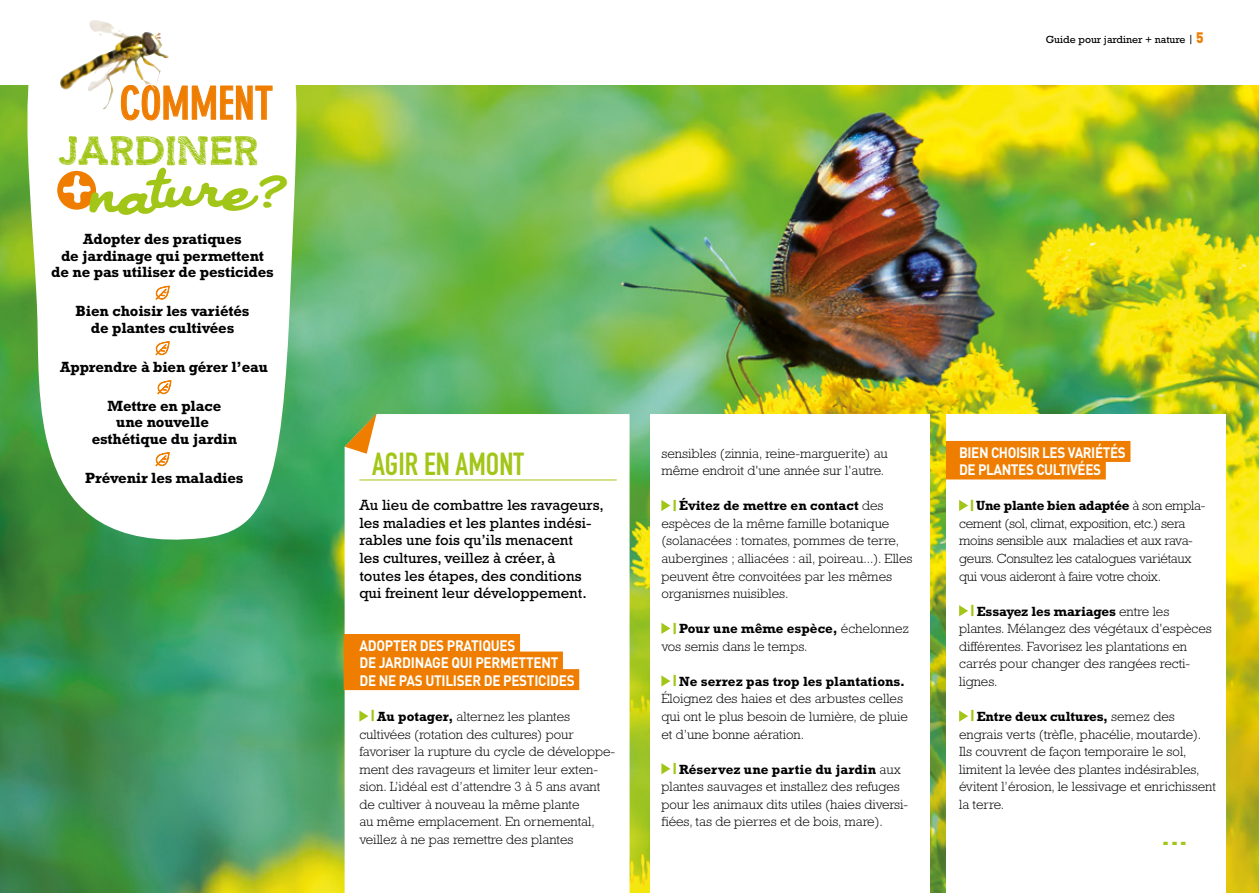
<style>
.page{position:relative;width:1259px;height:893px;background:#fff}
.page>*{position:absolute;margin:0;border:0;box-sizing:border-box;transform-origin:0 0}
.t1{font:italic 75.15px "Japan";color:#a2c617}
.t2{font:49.65px "Japan";color:#a2c617}
.t3{font:700 condensed 45px "DIN Neuzeit Grotesk Std";color:#ef7d00}
.t4{font:39.9px "Slab Thing";color:#a2c617}
.t5{font:31.5px "DIN Engschrift Std";color:#a2c617}
.t6{font:800 18px "Rockwell Std";color:#a2c617}
.t7{font:700 15px/16.5px "Rockwell Std";letter-spacing:-.01em;color:#000;text-align:center}
.t8{font:15px/17.5px "Rockwell Std";color:#000}
.t9{font:700 15px/17.5px "DIN";letter-spacing:-.02em;color:#fff;scale:.9 1}
.t10{font:300 13.5px/17.5px "Rockwell Std";color:#000}
.t11{font:300 13.5px/17.5px "Rockwell Std";letter-spacing:-.02em;color:#000}
.t12{font:10.5px "Rockwell Std";color:#000}
.s1{font-family:"DIN";font-weight:900;font-size:15px;color:#ef7d00}
.s2{font-weight:800;color:#a2c617}
.s3{font-weight:700}
</style>
<div class="page">
<img style="left:0;top:85px;width:1259px;height:808px">
<div style="left:650px;top:414px;width:279px;height:479px;background:#fff"></div>
<div style="left:946px;top:414px;width:280px;height:479px;background:#fff"></div>
<svg style="left:345px;top:414px;width:284px;height:479px"></svg>
<svg style="left:345px;top:414px;width:31px;height:40px"></svg>
<svg style="left:0;top:55px;width:317px;height:501px"></svg>
<svg style="left:661px;top:500px;width:9px;height:11px"></svg>
<svg style="left:661px;top:623px;width:9px;height:11px"></svg>
<svg style="left:661px;top:675px;width:9px;height:12px"></svg>
<svg style="left:661px;top:763px;width:9px;height:11px"></svg>
<div style="left:946px;top:441px;width:184px;height:21px;background:#ef7d00"></div>
<div style="left:946px;top:458px;width:159px;height:21px;background:#ef7d00"></div>
<svg style="left:959px;top:500px;width:9px;height:11px"></svg>
<svg style="left:959px;top:605px;width:9px;height:11px"></svg>
<svg style="left:959px;top:710px;width:9px;height:12px"></svg>
<hr style="left:359px;top:480px;width:258px;height:1px;background:#a2c617">
<div style="left:344px;top:634px;width:176px;height:21px;background:#ef7d00"></div>
<div style="left:344px;top:652px;width:219px;height:21px;background:#ef7d00"></div>
<div style="left:344px;top:669px;width:235px;height:21px;background:#ef7d00"></div>
<svg style="left:359px;top:710px;width:9px;height:12px"></svg>
<svg style="left:155px;top:285px;width:15px;height:16px"></svg>
<svg style="left:155px;top:341px;width:15px;height:16px"></svg>
<svg style="left:157px;top:380px;width:15px;height:16px"></svg>
<svg style="left:155px;top:452px;width:15px;height:16px"></svg>
<svg style="left:121px;top:85px;width:152px;height:36px"></svg>
<svg style="left:57px;top:171px;width:39px;height:39px"></svg>
<img style="left:59px;top:20px;width:107px;height:89px">
<h3 class="t3" style="left:120px;top:77px;width:155px">COMMENT</h3>
<h3 class="t4" style="left:59px;top:134px;width:201px">JARDINER</h3>
<h1 class="t1" style="left:84px;top:155px;width:165px;rotate:-3deg">nature</h1>
<h2 class="t2" style="left:259px;top:168px;width:29px">?</h2>
<p class="t7" style="left:51px;top:231px;width:224px">Adopter des pratiques<br>de jardinage qui permettent de ne pas utiliser de pesticides</p>
<p class="t7" style="left:76px;top:303px;width:175px">Bien choisir les variétés de plantes cultivées</p>
<p class="t7" style="left:60px;top:358px;width:209px">Apprendre à bien gérer l’eau</p>
<p class="t7" style="left:92px;top:397px;width:147px">Mettre en place<br>une nouvelle esthétique du jardin</p>
<p class="t7" style="left:85px;top:469px;width:160px">Prévenir les maladies</p>
<p class="t12" style="left:1045px;top:34px;width:159px">Guide pour jardiner + nature | <span class="s1">5</span></p>
<h3 class="t5" style="left:372px;top:446px;width:153px">AGIR EN AMONT</h3>
<p class="t8" style="left:359px;top:496px;width:246px">Au lieu de combattre les ravageurs, les maladies et les plantes indési&shy;rables une fois qu’ils menacent<br>les cultures, veillez à créer, à<br>toutes les étapes, des conditions qui freinent leur développement.</p>
<p class="t9" style="left:359px;top:636px;width:241px">ADOPTER DES PRATIQUES<br>DE JARDINAGE QUI PERMETTENT<br>DE NE PAS UTILISER DE PESTICIDES</p>
<p class="t10" style="left:359px;top:708px;width:257px;text-indent:9px"><span class="s2">|</span><span class="s3">Au potager,</span> alternez les plantes cultivées (rotation des cultures) pour favoriser la rupture du cycle de développe&shy;ment des ravageurs et limiter leur exten&shy;sion. L’idéal est d’attendre 3 à 5 ans avant de cultiver à nouveau la même plante<br>au même emplacement. En ornemental, veillez à ne pas remettre des plantes</p>
<p class="t10" style="left:661px;top:444px;width:228px">sensibles (zinnia, reine-marguerite) au même endroit d'une année sur l'autre.</p>
<p class="t10" style="left:661px;top:497px;width:253px;text-indent:9px"><span class="s2">|</span><span class="s3">Évitez de mettre en contact</span> des espèces de la même famille botanique (solanacées : tomates, pommes de terre, aubergines ; alliacées : ail, poireau...). Elles peuvent être convoitées par les mêmes organismes nuisibles.</p>
<p class="t10" style="left:661px;top:620px;width:249px;text-indent:9px"><span class="s2">|</span><span class="s3">Pour une même espèce,</span> échelonnez vos semis dans le temps.</p>
<p class="t10" style="left:661px;top:672px;width:248px;text-indent:9px"><span class="s2">|</span><span class="s3">Ne serrez pas trop les plantations.<br></span>Éloignez des haies et des arbustes celles qui ont le plus besoin de lumière, de pluie et d’une bonne aération.</p>
<p class="t10" style="left:661px;top:760px;width:248px;text-indent:9px"><span class="s2">|</span><span class="s3">Réservez une partie du jardin</span> aux plantes sauvages et installez des refuges pour les animaux dits utiles (haies diversi&shy;fiées, tas de pierres et de bois, mare).</p>
<p class="t9" style="left:959px;top:443px;width:187px">BIEN CHOISIR LES VARIÉTÉS<br>DE PLANTES CULTIVÉES</p>
<p class="t11" style="left:959px;top:497px;width:248px;text-indent:9px"><span class="s2">|</span><span class="s3">Une plante bien adaptée</span> à son empla&shy;cement (sol, climat, exposition, etc.) sera moins sensible aux maladies et aux rava&shy;geurs. Consultez les catalogues variétaux qui vous aideront à faire votre choix.</p>
<p class="t10" style="left:959px;top:602px;width:254px;text-indent:9px"><span class="s2">|</span><span class="s3">Essayez les mariages</span> entre les plantes. Mélangez des végétaux d'espèces différentes. Favorisez les plantations en carrés pour changer des rangées recti&shy;lignes.</p>
<p class="t10" style="left:959px;top:708px;width:258px;text-indent:9px"><span class="s2">|</span><span class="s3">Entre deux cultures,</span> semez des engrais verts (trèfle, phacélie, moutarde).<br>Ils couvrent de façon temporaire le sol, limitent la levée des plantes indésirables, évitent l’érosion, le lessivage et enrichissent la terre.</p>
<h3 class="t6" style="left:1162px;top:827px;width:26px">...</h3>
</div>
